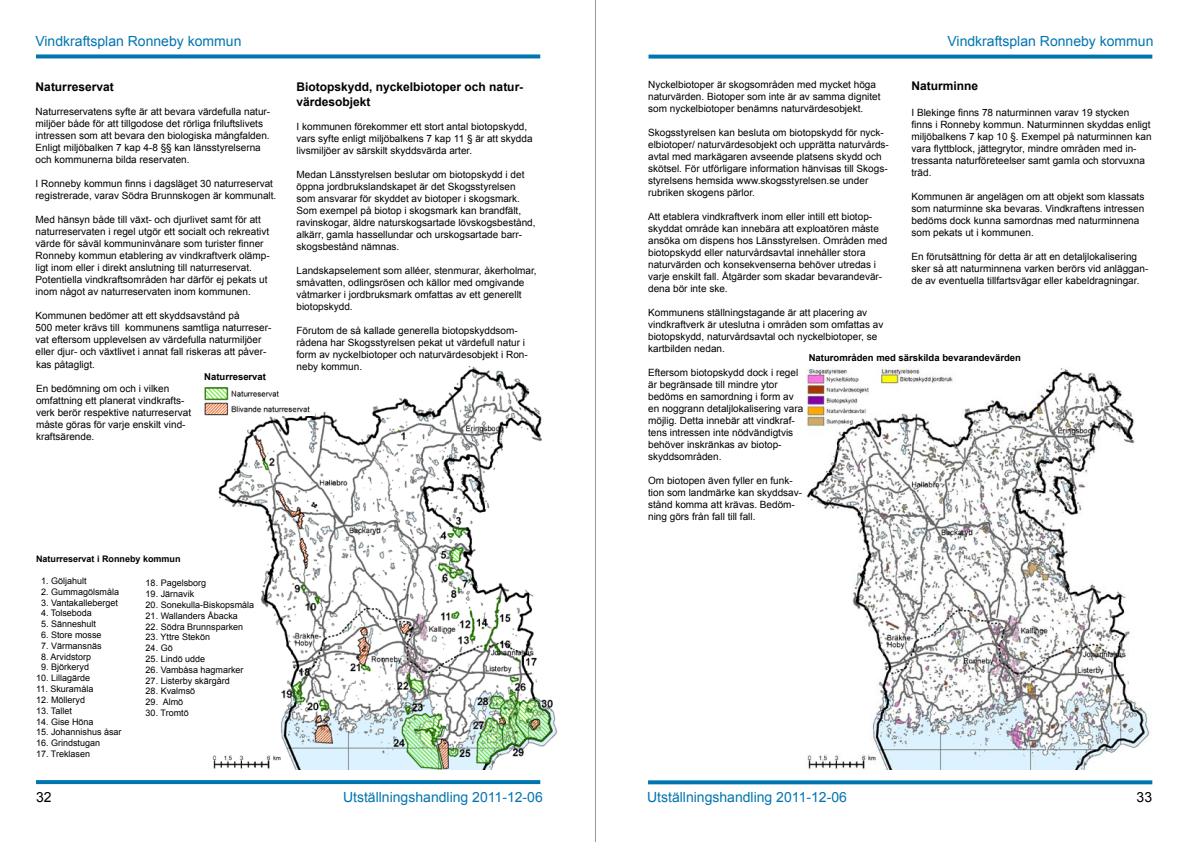
<style>
.page{position:relative;width:1191px;height:842px;background:#fff}
.page>*{position:absolute;margin:0;border:0;box-sizing:border-box;transform-origin:0 0}
.t1{font:14px "Arial";color:#0075b0}
.t2{font:14px "Arial";color:#000}
.t3{font:700 12px/14.4px "Arial";color:#000}
.t4{font:10px/12px "Arial";color:#000}
.t5{font:700 9.5px "Arial";color:#000}
.t6{font:9px "Arial";color:#000}
.t7{font:700 9px "Arial";color:#000}
</style>
<div class="page">
<svg style="left:36px;top:54px;width:504px;height:4px;background:#1d84b9"></svg>
<svg style="left:36px;top:780px;width:504px;height:4px;background:#0678b1"></svg>
<svg style="left:595px;top:0;width:558px;height:842px"></svg>
<img style="left:807px;top:367px;width:346px;height:402px">
<img style="left:211px;top:367px;width:346px;height:402px">
<div style="left:197px;top:364px;width:96px;height:43px;background:#fff"></div>
<div style="left:266px;top:381px;width:79px;height:19px;background:#fff"></div>
<img style="left:204px;top:385px;width:110px;height:30px">
<h1 class="t1" style="left:35px;top:32px;width:207px">Vindkraftsplan Ronneby kommun</h1>
<p class="t3" style="left:36px;top:80px;width:80px">Naturreservat</p>
<p class="t4" style="left:36px;top:106px;width:236px">Naturreservatens syfte är att bevara värdefulla natur&shy;miljöer både för att tillgodose det rörliga friluftslivets intressen som att bevara den biologiska mångfalden.<br>Enligt miljöbalken 7 kap 4-8 §§ kan länsstyrelserna och kommunerna bilda reservaten.</p>
<p class="t4" style="left:36px;top:178px;width:242px">I Ronneby kommun finns i dagsläget 30 naturreservat registrerade, varav Södra Brunnskogen är kommunalt.</p>
<p class="t4" style="left:36px;top:214px;width:235px">Med hänsyn både till växt- och djurlivet samt för att naturreservaten i regel utgör ett socialt och rekreativt värde för såväl kommuninvånare som turister finner Ronneby kommun etablering av vindkraftverk olämp&shy;ligt inom eller i direkt anslutning till naturreservat.<br>Potentiella vindkraftsområden har därför ej pekats ut inom något av naturreservaten inom kommunen.</p>
<p class="t4" style="left:36px;top:310px;width:237px">Kommunen bedömer att ett skyddsavstånd på<br>500 meter krävs till kommunens samtliga naturreser&shy;vat eftersom upplevelsen av värdefulla naturmiljöer eller djur- och växtlivet i annat fall riskeras att påver-</p>
<p class="t4" style="left:36px;top:358px;width:60px">kas påtagligt.</p>
<p class="t4" style="left:36px;top:382px;width:157px">En bedömning om och i vilken omfattning ett planerat vindkrafts&shy;verk berör respektive naturreservat måste göras för varje enskilt vind&shy;kraftsärende.</p>
<p class="t5" style="left:204px;top:371px;width:63px">Naturreservat</p>
<p class="t3" style="left:296px;top:80px;width:228px">Biotopskydd, nyckelbiotoper och natur&shy;värdesobjekt</p>
<p class="t4" style="left:296px;top:120px;width:238px">I kommunen förekommer ett stort antal biotopskydd, vars syfte enligt miljöbalkens 7 kap 11 § är att skydda livsmiljöer av särskilt skyddsvärda arter.</p>
<p class="t4" style="left:296px;top:168px;width:241px">Medan Länsstyrelsen beslutar om biotopskydd i det öppna jordbrukslandskapet är det Skogsstyrelsen som ansvarar för skyddet av biotoper i skogsmark.<br>Som exempel på biotop i skogsmark kan brandfält, ravinskogar, äldre naturskogsartade lövskogsbestånd, alkärr, gamla hassellundar och urskogsartade barr&shy;skogsbestånd nämnas.</p>
<p class="t4" style="left:296px;top:264px;width:242px">Landskapselement som alléer, stenmurar, åkerholmar, småvatten, odlingsrösen och källor med omgivande våtmarker i jordbruksmark omfattas av ett generellt biotopskydd.</p>
<p class="t4" style="left:296px;top:324px;width:233px">Förutom de så kallade generella biotopskyddsom&shy;rådena har Skogsstyrelsen pekat ut värdefull natur i form av nyckelbiotoper och naturvärdesobjekt i Ron&shy;neby kommun.</p>
<p class="t7" style="left:36px;top:553px;width:146px">Naturreservat i Ronneby kommun</p>
<p class="t6" style="left:41px;top:575px;width:47px">1. Göljahult</p>
<p class="t6" style="left:41px;top:586px;width:80px">2. Gummagölsmåla</p>
<p class="t6" style="left:41px;top:597px;width:78px">3. Vantakalleberget</p>
<p class="t6" style="left:41px;top:607px;width:52px">4. Tolseboda</p>
<p class="t6" style="left:41px;top:618px;width:57px">5. Sänneshult</p>
<p class="t6" style="left:41px;top:629px;width:62px">6. Store mosse</p>
<p class="t6" style="left:41px;top:640px;width:62px">7. Värmansnäs</p>
<p class="t6" style="left:41px;top:651px;width:52px">8. Arvidstorp</p>
<p class="t6" style="left:41px;top:661px;width:50px">9. Björkeryd</p>
<p class="t6" style="left:36px;top:672px;width:56px">10. Lillagärde</p>
<p class="t6" style="left:36px;top:683px;width:59px">11. Skuramåla</p>
<p class="t6" style="left:36px;top:694px;width:51px">12. Mölleryd</p>
<p class="t6" style="left:36px;top:705px;width:37px">13. Tallet</p>
<p class="t6" style="left:36px;top:715px;width:59px">14. Gise Höna</p>
<p class="t6" style="left:36px;top:726px;width:87px">15. Johannishus åsar</p>
<p class="t6" style="left:36px;top:737px;width:66px">16. Grindstugan</p>
<p class="t6" style="left:36px;top:748px;width:56px">17. Treklasen</p>
<p class="t6" style="left:146px;top:577px;width:62px">18. Pagelsborg</p>
<p class="t6" style="left:146px;top:588px;width:50px">19. Järnavik</p>
<p class="t6" style="left:146px;top:599px;width:110px">20. Sonekulla-Biskopsmåla</p>
<p class="t6" style="left:146px;top:610px;width:94px">21. Wallanders Åbacka</p>
<p class="t6" style="left:146px;top:620px;width:99px">22. Södra Brunnsparken</p>
<p class="t6" style="left:146px;top:631px;width:66px">23. Yttre Stekön</p>
<p class="t6" style="left:146px;top:642px;width:29px">24. Gö</p>
<p class="t6" style="left:146px;top:653px;width:61px">25. Lindö udde</p>
<p class="t6" style="left:146px;top:664px;width:99px">26. Vambåsa hagmarker</p>
<p class="t6" style="left:146px;top:674px;width:86px">27. Listerby skärgård</p>
<p class="t6" style="left:146px;top:685px;width:51px">28. Kvalmsö</p>
<p class="t6" style="left:146px;top:696px;width:39px">29. Almö</p>
<p class="t6" style="left:146px;top:707px;width:45px">30. Tromtö</p>
<h1 class="t1" style="left:947px;top:32px;width:207px">Vindkraftsplan Ronneby kommun</h1>
<p class="t4" style="left:648px;top:79px;width:234px">Nyckelbiotoper är skogsområden med mycket höga naturvärden. Biotoper som inte är av samma dignitet som nyckelbiotoper benämns naturvärdesobjekt.</p>
<p class="t4" style="left:648px;top:127px;width:242px">Skogsstyrelsen kan besluta om biotopskydd för nyck&shy;elbiotoper/ naturvärdesobjekt och upprätta naturvårds&shy;avtal med markägaren avseende platsens skydd och skötsel. För utförligare information hänvisas till Skogs&shy;styrelsens hemsida www.skogsstyrelsen.se under rubriken skogens pärlor.</p>
<p class="t4" style="left:648px;top:211px;width:240px">Att etablera vindkraftverk inom eller intill ett biotop&shy;skyddat område kan innebära att exploatören måste ansöka om dispens hos Länsstyrelsen. Områden med biotopskydd eller naturvårdsavtal innehåller stora naturvärden och konsekvenserna behöver utredas i varje enskilt fall. Åtgärder som skadar bevarandevär&shy;dena bör inte ske.</p>
<p class="t4" style="left:648px;top:307px;width:237px">Kommunens ställningstagande är att placering av vindkraftverk är uteslutna i områden som omfattas av biotopskydd, naturvårdsavtal och nyckelbiotoper, se kartbilden nedan.</p>
<p class="t4" style="left:648px;top:367px;width:157px">Eftersom biotopskydd dock i regel är begränsade till mindre ytor bedöms en samordning i form av en noggrann detaljlokalisering vara möjlig. Detta innebär att vindkraf&shy;tens intressen inte nödvändigtvis behöver inskränkas av biotop&shy;skyddsområden.</p>
<p class="t4" style="left:648px;top:475px;width:155px">Om biotopen även fyller en funk&shy;tion som landmärke kan skyddsav&shy;stånd komma att krävas. Bedöm&shy;ning görs från fall till fall.</p>
<p class="t3" style="left:911px;top:79px;width:68px">Naturminne</p>
<p class="t4" style="left:911px;top:107px;width:242px">I Blekinge finns 78 naturminnen varav 19 stycken finns i Ronneby kommun. Naturminnen skyddas enligt miljöbalkens 7 kap 10 §. Exempel på naturminnen kan vara flyttblock, jättegrytor, mindre områden med in&shy;tressanta naturföreteelser samt gamla och storvuxna träd.</p>
<p class="t4" style="left:911px;top:191px;width:234px">Kommunen är angelägen om att objekt som klassats som naturminne ska bevaras. Vindkraftens intressen bedöms dock kunna samordnas med naturminnena som pekats ut i kommunen.</p>
<p class="t4" style="left:911px;top:251px;width:238px">En förutsättning för detta är att en detaljlokalisering sker så att naturminnena varken berörs vid anläggan&shy;de av eventuella tillfartsvägar eller kabeldragningar.</p>
<p class="t5" style="left:808px;top:351px;width:214px">Naturområden med särskilda bevarandevärden</p>
<h1 class="t2" style="left:36px;top:787px;width:17px">32</h1>
<h1 class="t1" style="left:343px;top:787px;width:201px">Utställningshandling 2011-12-06</h1>
<h1 class="t1" style="left:647px;top:787px;width:201px">Utställningshandling 2011-12-06</h1>
<h1 class="t2" style="left:1136px;top:787px;width:17px">33</h1>
</div>
